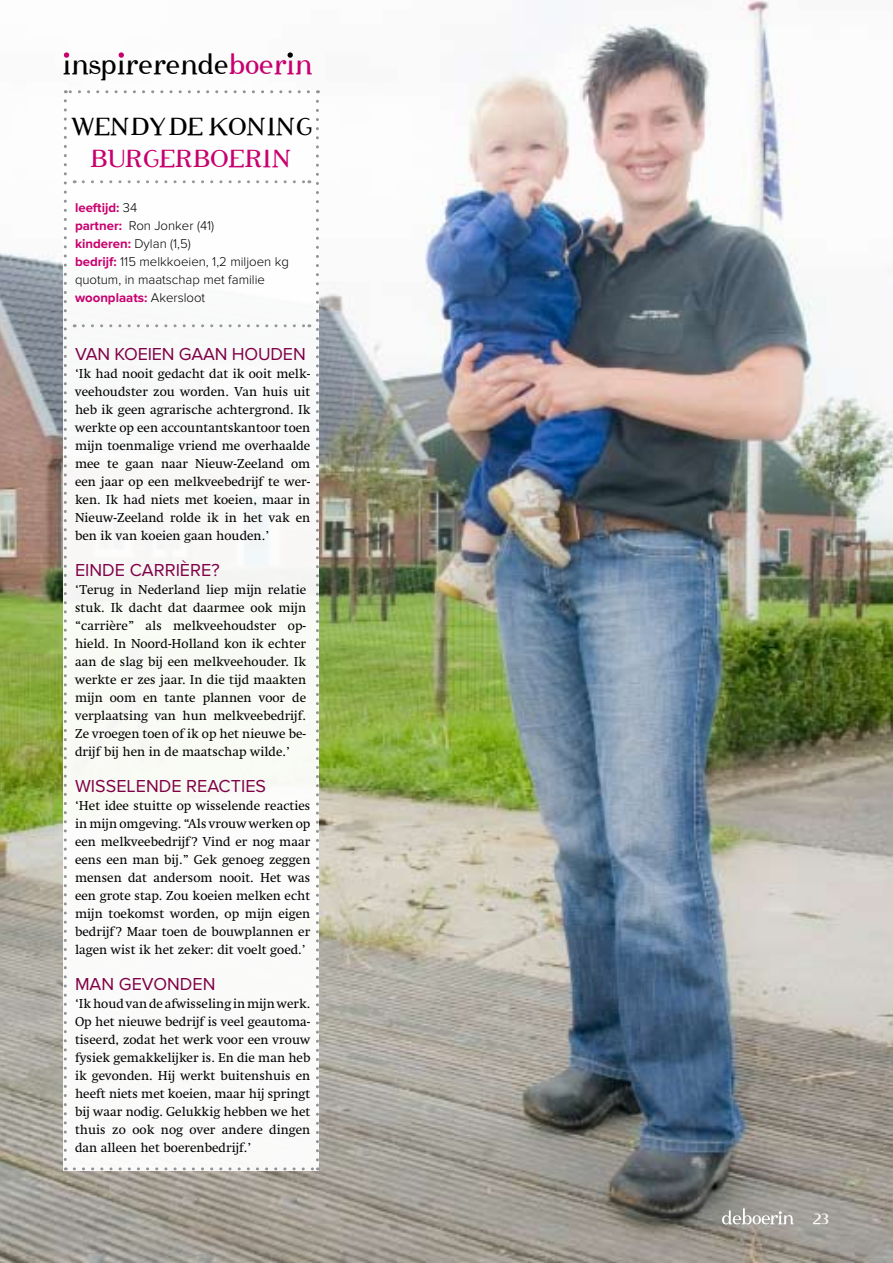
<style>
.page{position:relative;width:893px;height:1263px;background:#fff}
.page>*{position:absolute;margin:0;border:0;box-sizing:border-box;transform-origin:0 0}
.t1{font:27px "Cipher";color:#000}
.t2{font:22.5px "Cipher";letter-spacing:-.02em;color:#000}
.t3{font:22.5px "Cipher";letter-spacing:-.01em;color:#c8006e}
.t4{font:18px "Proxima Nova";color:#800046}
.t5{font:13.65px "Cipher";color:#fff;scale:1.1 1}
.t6{font:13.2px/18px "Swift LT Pro";color:#000;text-align:justify}
.t7{font:300 13.2px/18px "Proxima Nova";color:#000}
.s1{color:#c8006e}
.s2{font-weight:700;color:#c8006e}
</style>
<div class="page">
<img style="left:0;top:0;width:893px;height:1263px">
<svg style="left:722px;top:1208px;width:72px;height:16px"></svg>
<div style="left:64px;top:90px;width:255px;height:1080px;background:#fff"></div>
<svg style="left:64px;top:101px;width:3px;height:1069px"></svg>
<svg style="left:74px;top:1167px;width:244px;height:3px"></svg>
<svg style="left:316px;top:90px;width:3px;height:1070px"></svg>
<svg style="left:65px;top:90px;width:243px;height:3px"></svg>
<svg style="left:83px;top:324px;width:227px;height:3px"></svg>
<svg style="left:83px;top:180px;width:227px;height:3px"></svg>
<svg style="left:64px;top:52px;width:5px;height:6px"></svg>
<svg style="left:119px;top:52px;width:5px;height:6px"></svg>
<svg style="left:287px;top:52px;width:6px;height:6px"></svg>
<h1 class="t1" style="left:64px;top:48px;width:251px">INSPIRERENDE<span class="s1">BOERIN</span></h1>
<h2 class="t2" style="left:72px;top:113px;width:243px">WENDY DE KONING</h2>
<h2 class="t3" style="left:91px;top:145px;width:204px">BURGERBOERIN</h2>
<p class="t7" style="left:75px;top:199px;width:215px"><span class="s2">leeftijd:</span> 34<br><span class="s2">partner:</span> Ron Jonker (41)<br><span class="s2">kinderen:</span> Dylan (1,5)<br><span class="s2">bedrijf:</span> 115 melkkoeien, 1,2 miljoen kg quotum, in maatschap met familie <span class="s2">woonplaats:</span> Akersloot</p>
<h3 class="t4" style="left:75px;top:344px;width:232px">VAN KOEIEN GAAN HOUDEN</h3>
<p class="t6" style="left:75px;top:365px;width:237px">‘Ik had nooit gedacht dat ik ooit melk&shy;veehoudster zou worden. Van huis uit heb ik geen agrarische achtergrond. Ik werkte op een accountantskantoor toen mijn toenmalige vriend me overhaalde mee te gaan naar Nieuw-Zeeland om een jaar op een melkveebedrijf te wer&shy;ken. Ik had niets met koeien, maar in Nieuw-Zeeland rolde ik in het vak en ben ik van koeien gaan houden.’</p>
<h3 class="t4" style="left:75px;top:560px;width:11px">EINDE</h3>
<h3 class="t4" style="left:130px;top:560px;width:91px">CARRIÈRE?</h3>
<p class="t6" style="left:75px;top:581px;width:233px">‘Terug in Nederland liep mijn relatie stuk. Ik dacht dat daarmee ook mijn “carrière” als melkveehoudster op&shy;hield. In Noord-Holland kon ik echter aan de slag bij een melkveehouder. Ik werkte er zes jaar. In die tijd maakten mijn oom en tante plannen voor de verplaatsing van hun melkveebedrijf.<br>Ze vroegen toen of ik op het nieuwe be&shy;drijf bij hen in de maatschap wilde.’</p>
<h3 class="t4" style="left:75px;top:776px;width:193px">WISSELENDE REACTIES</h3>
<p class="t6" style="left:75px;top:797px;width:237px">‘Het idee stuitte op wisselende reacties in mijn omgeving. “Als vrouw werken op een melkveebedrijf? Vind er nog maar eens een man bij.” Gek genoeg zeggen mensen dat andersom nooit. Het was een grote stap. Zou koeien melken echt mijn toekomst worden, op mijn eigen bedrijf? Maar toen de bouwplannen er lagen wist ik het zeker: dit voelt goed.’</p>
<h3 class="t4" style="left:75px;top:974px;width:142px">MAN GEVONDEN</h3>
<p class="t6" style="left:75px;top:995px;width:237px">‘Ik houd van de afwisseling in mijn werk.<br>Op het nieuwe bedrijf is veel geautoma&shy;tiseerd, zodat het werk voor een vrouw fysiek gemakkelijker is. En die man heb ik gevonden. Hij werkt buitenshuis en heeft niets met koeien, maar hij springt bij waar nodig. Gelukkig hebben we het thuis zo ook nog over andere dingen dan alleen het boerenbedrijf.’</p>
<p class="t5" style="left:813px;top:1211px;width:16px">23</p>
</div>
